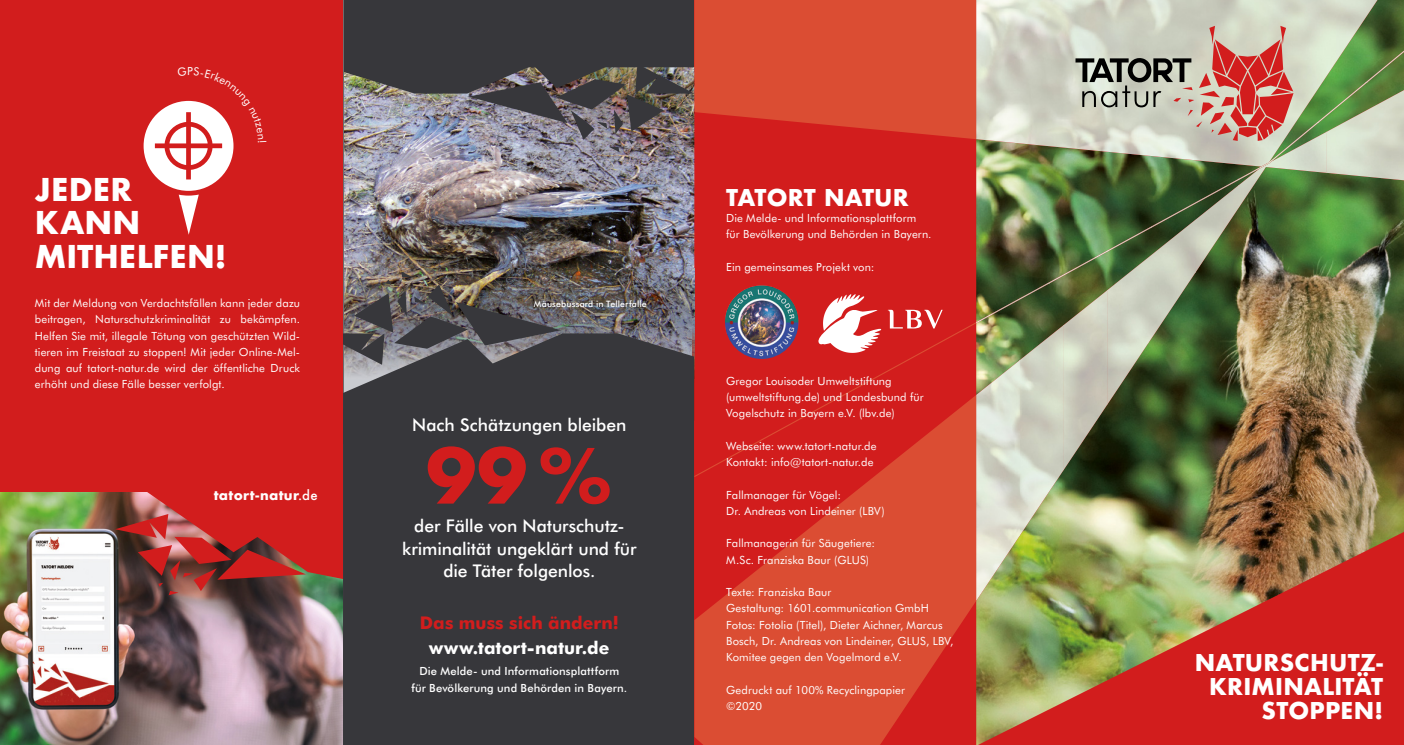
<style>
.page{position:relative;width:1404px;height:745px;background:#fff}
.page>*{position:absolute;margin:0;border:0;box-sizing:border-box;transform-origin:0 0}
.t1{font:700 73.75px "Futura";color:#d21d1d}
.t2{font:700 30.5px/33.8px "Futura";color:#fff}
.t3{font:700 22.5px/24.4px "Futura";letter-spacing:.01em;color:#fff;text-align:right}
.t4{font:500 17.5px/22.5px "Futura BT";letter-spacing:-.005em;color:#fff;text-align:center}
.t5{font:700 17.5px "Futura BT";color:#fff}
.t6{font:700 17.5px "Futura BT";letter-spacing:.005em;color:#d21d1d}
.t7{font:700 13.12px "Futura";letter-spacing:.025em;color:#fff}
.t8{font:11.25px/16.2px "Futura BT";letter-spacing:.01em;color:#fff}
.t9{font:500 11.25px/16.2px "Futura BT";letter-spacing:.01em;color:#fff;text-align:center}
.t10{font:500 8.75px "Futura BT";letter-spacing:.015em;color:#fff}
.s1{font-weight:500}
</style>
<div class="page">
<div style="left:692px;top:0;width:356px;height:744px;background:#d21d1d"></div>
<img style="left:976px;top:0;width:427px;height:744px">
<svg style="left:694px;top:477px;width:282px;height:267px;fill:#db4d33"></svg>
<svg style="left:694px;top:322px;width:282px;height:155px"></svg>
<img style="left:977px;top:531px;width:426px;height:213px">
<img style="left:344px;top:152px;width:348px;height:116px">
<img style="left:692px;top:152px;width:2px;height:116px">
<img style="left:344px;top:0;width:632px;height:152px">
<img style="left:725px;top:285px;width:73px;height:73px;border-radius:37px">
<div style="left:0;top:0;width:343px;height:744px;background:#d21d1d"></div>
<img style="left:0;top:492px;width:343px;height:252px">
<svg style="left:115px;top:492px;width:228px;height:103px"></svg>
<hr style="left:343px;top:0;width:1px;height:744px;background:#6d6c6c">
<div style="left:343px;top:443px;width:351px;height:301px;background:#37373b"></div>
<img style="left:343px;top:268px;width:351px;height:175px">
<img style="left:976px;top:0;width:401px;height:166px">
<img style="left:1325px;top:90px;width:78px;height:90px">
<img style="left:1238px;top:132px;width:88px;height:76px">
<img style="left:1195px;top:228px;width:43px;height:45px">
<img style="left:1107px;top:219px;width:88px;height:124px">
<img style="left:1063px;top:289px;width:44px;height:181px">
<img style="left:1019px;top:324px;width:44px;height:211px">
<img style="left:976px;top:360px;width:43px;height:240px">
<img style="left:1107px;top:342px;width:41px;height:62px">
<img style="left:1364px;top:51px;width:39px;height:32px">
<img style="left:1316px;top:82px;width:51px;height:41px">
<img style="left:1267px;top:122px;width:51px;height:41px">
<img style="left:1150px;top:178px;width:88px;height:50px">
<img style="left:1238px;top:162px;width:32px;height:18px">
<img style="left:1107px;top:226px;width:44px;height:26px">
<img style="left:1046px;top:250px;width:61px;height:33px">
<img style="left:976px;top:283px;width:74px;height:40px">
<svg style="left:1075px;top:26px;width:218px;height:115px;background:#c2a296"></svg>
<svg style="left:818px;top:294px;width:124px;height:58px"></svg>
<svg style="left:144px;top:100px;width:90px;height:134px"></svg>
<h2 class="t2" style="left:35px;top:172px;width:193px">JEDER<br>KANN<br>MITHELFEN!</h2>
<p class="t8" style="left:35px;top:294px;width:267px;text-align:justify">Mit der Meldung von Verdachtsfällen kann jeder dazu beitragen, Naturschutzkriminalität zu bekämpfen.<br>Helfen Sie mit, illegale Tötung von geschützten Wild&shy;tieren im Freistaat zu stoppen! Mit jeder Online-Mel&shy;dung auf tatort-natur.de wird der öffentliche Druck erhöht und diese Fälle besser verfolgt.</p>
<p class="t7" style="left:214px;top:484px;width:105px">tatort-natur<span class="s1">.de</span></p>
<p class="t10" style="left:534px;top:298px;width:114px">Mäusebussard in Tellerfalle</p>
<h3 class="t4" style="left:412px;top:413px;width:216px">Nach Schätzungen bleiben</h3>
<h1 class="t1" style="left:426px;top:422px;width:188px">99 %</h1>
<h3 class="t4" style="left:402px;top:537px;width:236px">kriminalität ungeklärt und für die Täter folgenlos.</h3>
<h3 class="t6" style="left:420px;top:611px;width:200px">Das muss sich ändern!</h3>
<h3 class="t5" style="left:429px;top:636px;width:182px">www.tatort-natur.de</h3>
<p class="t9" style="left:411px;top:662px;width:217px">Die Melde- und Informationsplattform für Bevölkerung und Behörden in Bayern.</p>
<h3 class="t4" style="left:414px;top:514px;width:212px">der Fälle von Naturschutz-</h3>
<h3 class="t3" style="left:726px;top:185px;width:184px">TATORT NATUR</h3>
<p class="t8" style="left:726px;top:210px;width:207px">Die Melde- und Informationsplattform für Bevölkerung und Behörden in Bayern.</p>
<p class="t8" style="left:726px;top:258px;width:150px">Ein gemeinsames Projekt von:</p>
<p class="t8" style="left:726px;top:372px;width:199px">Gregor Louisoder Umweltstiftung (umweltstiftung.de) und Landesbund für<br>Vogelschutz in Bayern e.V. (lbv.de)</p>
<p class="t8" style="left:726px;top:437px;width:152px">Webseite: www.tatort-natur.de<br>Kontakt: info@tatort-natur.de</p>
<p class="t8" style="left:726px;top:486px;width:160px">Fallmanager für Vögel:<br>Dr. Andreas von Lindeiner (LBV)</p>
<p class="t8" style="left:726px;top:535px;width:150px">Fallmanagerin für Säugetiere:<br>M.Sc. Franziska Baur (GLUS)</p>
<p class="t8" style="left:726px;top:583px;width:229px">Texte: Franziska Baur<br>Gestaltung: 1601.communication GmbH Fotos: Fotolia (Titel), Dieter Aichner, Marcus Bosch, Dr. Andreas von Lindeiner, GLUS, LBV, Komitee gegen den Vogelmord e.V.</p>
<p class="t8" style="left:726px;top:681px;width:180px">Gedruckt auf 100% Recyclingpapier ©2020</p>
<h3 class="t3" style="left:1194px;top:649px;width:190px">NATURSCHUTZ-<br>KRIMINALITÄT<br>STOPPEN!</h3>
</div>
